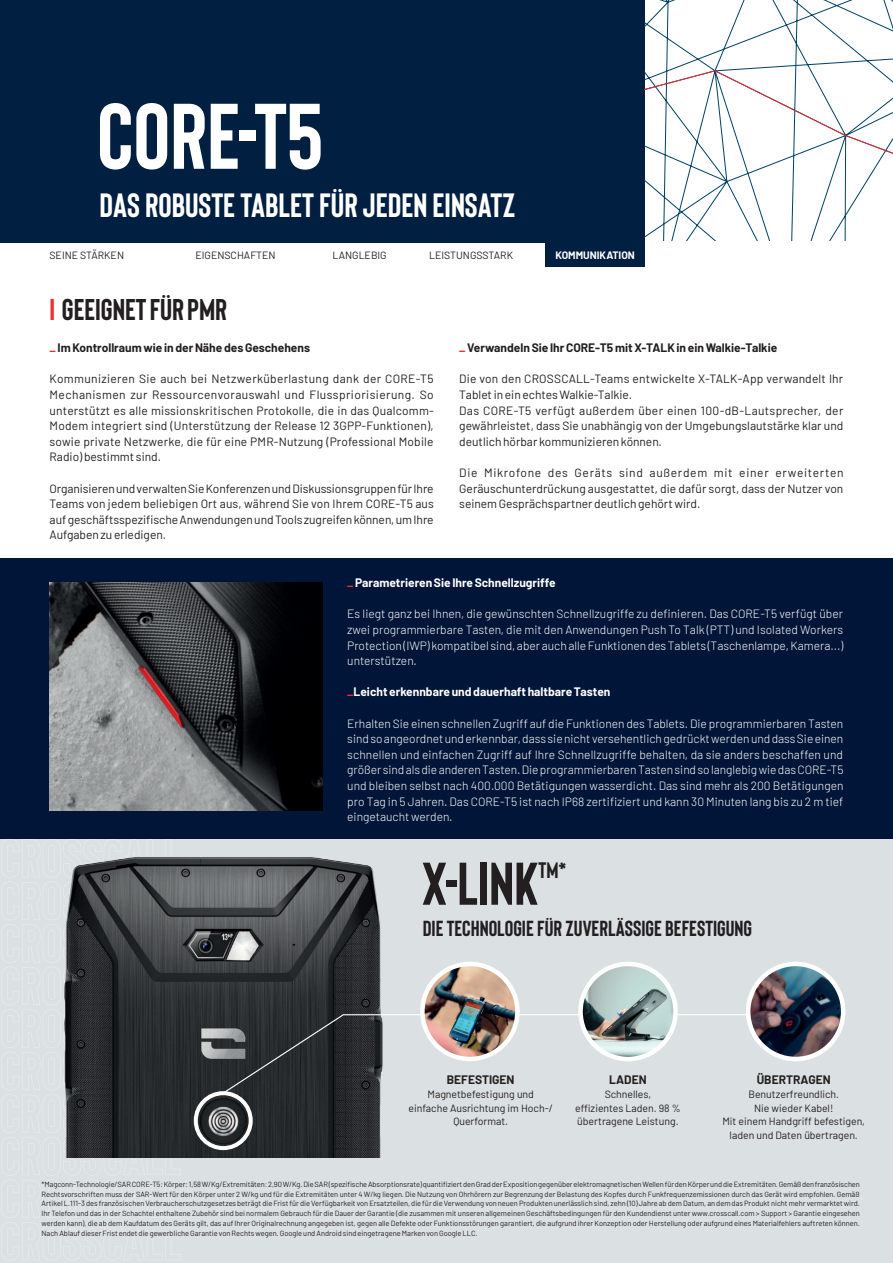
<style>
.page{position:relative;width:893px;height:1263px;background:#fff}
.page>*{position:absolute;margin:0;border:0;box-sizing:border-box;transform-origin:0 0}
.t1{font:700 92.85px "Bison";color:#fff}
.t2{font:700 60.15px "Bison";color:#231f20}
.t3{font:700 33.6px "Bison";color:#fff}
.t4{font:700 30px "Bison";color:#231f20}
.t5{font:700 22.35px "Bison";color:#231f20}
.t6{font:700 21.75px "Bison";color:#231f20}
.t7{font:12px/15.6px "Barlow";color:#231f20;text-align:justify}
.t8{font:300 12px/15.6px "Barlow";color:#fff;text-align:justify}
.t9{font:700 12px "Barlow";color:#231f20}
.t10{font:700 12px "Barlow";color:#fff}
.t11{font:10.5px/13.6px "Barlow";color:#231f20;text-align:center}
.t12{font:700 10.5px "Barlow";color:#fff}
.t13{font:7.5px/9.8px "Barlow";color:#231f20;text-align:justify}
.s1{color:#ee2d30}
</style>
<div class="page">
<div style="left:0;top:0;width:645px;height:243px;background:#001f41"></div>
<svg style="left:651px;top:0;width:242px;height:19px"></svg>
<svg style="left:645px;top:19px;width:248px;height:221px"></svg>
<div style="left:0;top:558px;width:893px;height:292px;background:#001537"></div>
<img style="left:50px;top:583px;width:272px;height:227px">
<div style="left:546px;top:243px;width:99px;height:24px;background:#001f41"></div>
<div style="left:0;top:839px;width:893px;height:424px;background:#dbe1e2"></div>
<img style="left:64px;top:857px;width:317px;height:301px">
<div style="left:194px;top:1091px;width:59px;height:59px;border:4px solid #fff;border-radius:50%"></div>
<svg style="left:222px;top:1014px;width:566px;height:81px"></svg>
<img style="left:422px;top:964px;width:95px;height:95px;border-radius:47px">
<div style="left:420px;top:962px;width:100px;height:99px;border:5px solid #fff;border-radius:50%"></div>
<img style="left:581px;top:964px;width:95px;height:95px;border-radius:47px">
<div style="left:578px;top:962px;width:100px;height:99px;border:5px solid #fff;border-radius:50%"></div>
<img style="left:748px;top:964px;width:95px;height:95px;border-radius:47px">
<div style="left:746px;top:962px;width:99px;height:99px;border:5px solid #fff;border-radius:50%"></div>
<h1 class="t1" style="left:97px;top:82px;width:227px">CORE-T5</h1>
<h3 class="t3" style="left:100px;top:186px;width:417px">DAS ROBUSTE TABLET FÜR JEDEN EINSATZ</h3>
<h3 class="t11" style="left:50px;top:249px;width:76px">SEINE STÄRKEN</h3>
<h3 class="t11" style="left:196px;top:249px;width:82px">EIGENSCHAFTEN</h3>
<h3 class="t11" style="left:332px;top:249px;width:56px">LANGLEBIG</h3>
<h3 class="t11" style="left:429px;top:249px;width:85px">LEISTUNGSSTARK</h3>
<h3 class="t12" style="left:555px;top:251px;width:81px">KOMMUNIKATION</h3>
<h3 class="t4" style="left:50px;top:292px;width:179px"><span class="s1">I</span> GEEIGNET FÜR PMR</h3>
<h3 class="t9" style="left:50px;top:343px;width:262px"><span class="s1">_</span> Im Kontrollraum wie in der Nähe des Geschehens</h3>
<p class="t7" style="left:50px;top:372px;width:386px">Kommunizieren Sie auch bei Netzwerküberlastung dank der CORE-T5<br>Mechanismen zur Ressourcenvorauswahl und Flusspriorisierung. So unterstützt es alle missionskritischen Protokolle, die in das Qualcomm-Modem integriert sind (Unterstützung der Release 12 3GPP-Funktionen), sowie private Netzwerke, die für eine PMR-Nutzung (Professional Mobile Radio) bestimmt sind.</p>
<p class="t7" style="left:50px;top:481px;width:386px">Organisieren und verwalten Sie Konferenzen und Diskussionsgruppen für Ihre Teams von jedem beliebigen Ort aus, während Sie von Ihrem CORE-T5 aus auf geschäftsspezifische Anwendungen und Tools zugreifen können, um Ihre Aufgaben zu erledigen.</p>
<h3 class="t9" style="left:459px;top:343px;width:320px"><span class="s1">_</span> Verwandeln Sie Ihr CORE-T5 mit X-TALK in ein Walkie-Talkie</h3>
<p class="t7" style="left:459px;top:372px;width:386px;text-align:left">Die von den CROSSCALL-Teams entwickelte X-TALK-App verwandelt Ihr Tablet in ein echtes Walkie-Talkie.<br>Das CORE-T5 verfügt außerdem über einen 100-dB-Lautsprecher, der gewährleistet, dass Sie unabhängig von der Umgebungslautstärke klar und deutlich hörbar kommunizieren können.</p>
<h3 class="t7" style="left:459px;top:466px;width:386px">Die Mikrofone des Geräts sind außerdem mit einer erweiterten Geräuschunterdrückung ausgestattet, die dafür sorgt, dass der Nutzer von seinem Gesprächspartner deutlich gehört wird.</h3>
<h3 class="t10" style="left:347px;top:578px;width:210px"><span class="s1">_</span> Parametrieren Sie Ihre Schnellzugriffe</h3>
<p class="t8" style="left:347px;top:605px;width:498px">Es liegt ganz bei Ihnen, die gewünschten Schnellzugriffe zu definieren. Das CORE-T5 verfügt über zwei programmierbare Tasten, die mit den Anwendungen Push To Talk (PTT) und Isolated Workers Protection (IWP) kompatibel sind, aber auch alle Funktionen des Tablets (Taschenlampe, Kamera...) unterstützen.</p>
<h3 class="t10" style="left:347px;top:688px;width:265px"><span class="s1">_</span>Leicht erkennbare und dauerhaft haltbare Tasten</h3>
<p class="t8" style="left:347px;top:715px;width:498px">Erhalten Sie einen schnellen Zugriff auf die Funktionen des Tablets. Die programmierbaren Tasten sind so angeordnet und erkennbar, dass sie nicht versehentlich gedrückt werden und dass Sie einen schnellen und einfachen Zugriff auf Ihre Schnellzugriffe behalten, da sie anders beschaffen und größer sind als die anderen Tasten. Die programmierbaren Tasten sind so langlebig wie das CORE-T5 und bleiben selbst nach 400.000 Betätigungen wasserdicht. Das sind mehr als 200 Betätigungen pro Tag in 5 Jahren. Das CORE-T5 ist nach IP68 zertifiziert und kann 30 Minuten lang bis zu 2 m tief eingetaucht werden.</p>
<h2 class="t2" style="left:422px;top:849px;width:118px">X-LINK</h2>
<h3 class="t5" style="left:538px;top:857px;width:30px">TM*</h3>
<h3 class="t6" style="left:423px;top:915px;width:331px">DIE TECHNOLOGIE FÜR ZUVERLÄSSIGE BEFESTIGUNG</h3>
<h3 class="t9" style="left:447px;top:1075px;width:69px">BEFESTIGEN</h3>
<h3 class="t11" style="left:408px;top:1088px;width:146px">Magnetbefestigung und einfache Ausrichtung im Hoch-/<br>Querformat.</h3>
<h3 class="t9" style="left:609px;top:1075px;width:39px">LADEN</h3>
<h3 class="t11" style="left:575px;top:1088px;width:107px">Schnelles,<br>effizientes Laden. 98 % übertragene Leistung.</h3>
<h3 class="t9" style="left:757px;top:1075px;width:76px">ÜBERTRAGEN</h3>
<h3 class="t11" style="left:722px;top:1088px;width:144px">Benutzerfreundlich.<br>Nie wieder Kabel!<br>Mit einem Handgriff befestigen, laden und Daten übertragen.</h3>
<p class="t13" style="left:41px;top:1178px;width:820px">*Magconn-Technologie/SAR CORE-T5: Körper: 1,58 W/Kg/Extremitäten: 2,90 W/Kg. Die SAR (spezifische Absorptionsrate) quantifiziert den Grad der Exposition gegenüber elektromagnetischen Wellen für den Körper und die Extremitäten. Gemäß den französischen Rechtsvorschriften muss der SAR-Wert für den Körper unter 2 W/kg und für die Extremitäten unter 4 W/kg liegen. Die Nutzung von Ohrhörern zur Begrenzung der Belastung des Kopfes durch Funkfrequenzemissionen durch das Gerät wird empfohlen. Gemäß Artikel L.111-3 des französischen Verbraucherschutzgesetzes beträgt die Frist für die Verfügbarkeit von Ersatzteilen, die für die Verwendung von neuen Produkten unerlässlich sind, zehn (10) Jahre ab dem Datum, an dem das Produkt nicht mehr vermarktet wird.<br>Ihr Telefon und das in der Schachtel enthaltene Zubehör sind bei normalem Gebrauch für die Dauer der Garantie (die zusammen mit unseren allgemeinen Geschäftsbedingungen für den Kundendienst unter www.crosscall.com &gt; Support &gt; Garantie eingesehen werden kann), die ab dem Kaufdatum des Geräts gilt, das auf Ihrer Originalrechnung angegeben ist, gegen alle Defekte oder Funktionsstörungen garantiert, die aufgrund ihrer Konzeption oder Herstellung oder aufgrund eines Materialfehlers auftreten können.<br>Nach Ablauf dieser Frist endet die gewerbliche Garantie von Rechts wegen. Google und Android sind eingetragene Marken von Google LLC.</p>
</div>
